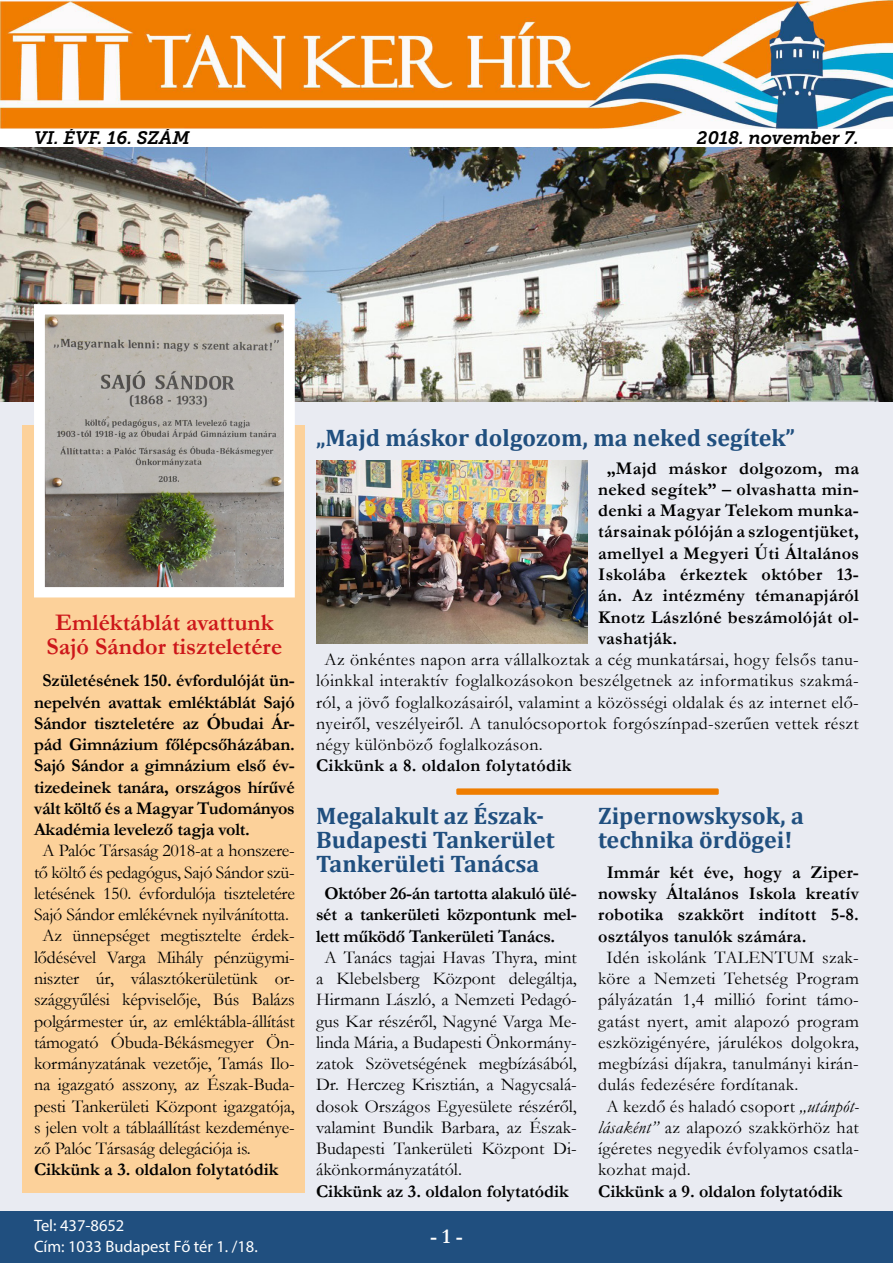
<style>
.page{position:relative;width:893px;height:1263px;background:#fff}
.page>*{position:absolute;margin:0;border:0;box-sizing:border-box;transform-origin:0 0}
.t1{font:700 24px/24px "Cambria";color:#204f7f}
.t2{font:700 24px/24px "Garamond";color:#cd171a;text-align:center}
.t3{font:700 21px "Garamond";color:#fff}
.t4{font:18px/21.3px "Garamond";letter-spacing:-.01em;color:#000;text-align:justify}
.t5{font:700 18px/21.3px "Garamond";color:#000;text-align:justify}
.t6{font:18px "Garamond";letter-spacing:.015em;color:#000}
.t7{font:italic 18px "Museo Slab 700";color:#000}
.t8{font:700 18px "Garamond";letter-spacing:.02em;color:#000}
.t9{font:16.5px/21.3px "Myriad Pro";color:#fff}
.s1{font-style:italic}
</style>
<div class="page">
<div style="left:0;top:148px;width:893px;height:1115px;background:#e9ebf2"></div>
<div style="left:0;top:1212px;width:893px;height:51px;background:#204f7f"></div>
<img style="left:316px;top:461px;width:271px;height:183px">
<div style="left:22px;top:425px;width:283px;height:767px;background:#fcd19a"></div>
<img style="left:1px;top:148px;width:892px;height:253px">
<div style="left:456px;top:788px;width:263px;height:7px;background:#ef7d00"></div>
<img style="left:0;top:0;width:893px;height:129px">
<img style="left:46px;top:316px;width:237px;height:270px">
<div style="left:34px;top:304px;width:261px;height:294px;border:11px solid #fff"></div>
<p class="t7" style="left:34px;top:128px;width:157px">VI. ÉVF. 16. SZÁM</p>
<p class="t7" style="left:697px;top:128px;width:163px">2018. november 7.</p>
<h1 class="t2" style="left:47px;top:610px;width:237px">Emléktáblát avattunk<br>Sajó Sándor tiszteletére</h1>
<p class="t5" style="left:34px;top:670px;width:262px;text-indent:8px">Születésének 150. évfordulóját ün&shy;nepelvén avattak emléktáblát Sajó Sándor tiszteletére az Óbudai Ár&shy;pád Gimnázium főlépcsőházában.<br>Sajó Sándor a gimnázium első év&shy;tizedeinek tanára, országos hírűvé vált költő és a Magyar Tudományos Akadémia levelező tagja volt.</p>
<p class="t4" style="left:43px;top:840px;width:254px">A Palóc Társaság 2018-at a honszere-</p>
<p class="t4" style="left:34px;top:861px;width:262px">tő költő és pedagógus, Sajó Sándor szü-</p>
<p class="t4" style="left:34px;top:882px;width:262px">letésének 150. évfordulója tiszteletére</p>
<p class="t4" style="left:34px;top:903px;width:256px">Sajó Sándor emlékévnek nyilvánította.</p>
<p class="t4" style="left:43px;top:925px;width:254px">Az ünnepséget megtisztelte érdek-</p>
<p class="t4" style="left:34px;top:946px;width:262px">lődésével Varga Mihály pénzügymi-</p>
<p class="t4" style="left:34px;top:967px;width:262px">niszter úr, választókerületünk or-</p>
<p class="t4" style="left:34px;top:988px;width:262px">szággyűlési képviselője, Bús Balázs</p>
<p class="t4" style="left:34px;top:1010px;width:262px">polgármester úr, az emléktábla-állítást</p>
<p class="t4" style="left:34px;top:1031px;width:262px">támogató Óbuda-Békásmegyer Ön-</p>
<p class="t4" style="left:34px;top:1052px;width:262px">kormányzatának vezetője, Tamás Ilo-</p>
<p class="t4" style="left:34px;top:1073px;width:262px">na igazgató asszony, az Észak-Buda-</p>
<p class="t4" style="left:34px;top:1095px;width:262px">pesti Tankerületi Központ igazgatója,</p>
<p class="t4" style="left:34px;top:1116px;width:262px">s jelen volt a táblaállítást kezdeménye-</p>
<p class="t4" style="left:34px;top:1137px;width:218px">ző Palóc Társaság delegációja is.</p>
<p class="t5" style="left:34px;top:1159px;width:246px">Cikkünk a 3. oldalon folytatódik</p>
<h1 class="t1" style="left:316px;top:425px;width:481px">„Majd máskor dolgozom, ma neked segítek”</h1>
<p class="t5" style="left:598px;top:457px;width:262px;text-indent:8px">„Majd máskor dolgozom, ma neked segítek” – olvashatta min&shy;denki a Magyar Telekom munka&shy;társainak pólóján a szlogentjüket, amellyel a Megyeri Úti Általános Iskolába érkeztek október 13- án. Az intézmény témanapjáról Knotz Lászlóné beszámolóját ol&shy;vashatják.</p>
<p class="t4" style="left:316px;top:648px;width:544px;text-indent:8px">Az önkéntes napon arra vállalkoztak a cég munkatársai, hogy felsős tanu&shy;lóinkkal interaktív foglalkozásokon beszélgetnek az informatikus szakmá&shy;ról, a jövő foglalkozásairól, valamint a közösségi oldalak és az internet elő&shy;nyeiről, veszélyeiről. A tanulócsoportok forgószínpad-szerűen vettek részt négy különböző foglalkozáson.</p>
<p class="t8" style="left:316px;top:753px;width:257px">Cikkünk a 8. oldalon folytatódik</p>
<h1 class="t1" style="left:316px;top:803px;width:240px">Megalakult az Észak-<br>Budapesti Tankerület<br>Tankerületi Tanácsa</h1>
<p class="t5" style="left:316px;top:883px;width:262px;text-indent:8px">Október 26-án tartotta alakuló ülé&shy;sét a tankerületi központunk mel&shy;lett működő Tankerületi Tanács.</p>
<p class="t4" style="left:316px;top:946px;width:262px;text-indent:8px">A Tanács tagjai Havas Thyra, mint a Klebelsberg Központ delegáltja, Hirmann László, a Nemzeti Pedagó&shy;gus Kar részéről, Nagyné Varga Me&shy;linda Mária, a Budapesti Önkormány&shy;zatok Szövetségének megbízásából, Dr. Herczeg Krisztián, a Nagycsalá&shy;dosok Országos Egyesülete részéről, valamint Bundik Barbara, az Észak-Budapesti Tankerületi Központ Di&shy;ákönkormányzatától.</p>
<p class="t5" style="left:316px;top:1180px;width:254px">Cikkünk az 3. oldalon folytatódik</p>
<h1 class="t1" style="left:598px;top:803px;width:207px">Zipernowskysok, a technika ördögei!</h1>
<p class="t5" style="left:598px;top:861px;width:262px;text-indent:9px">Immár két éve, hogy a Ziper&shy;nowsky Általános Iskola kreatív robotika szakkört indított 5-8. osztályos tanulók számára.</p>
<p class="t6" style="left:607px;top:945px;width:254px">Idén iskolánk TALENTUM szak-</p>
<p class="t6" style="left:598px;top:966px;width:262px">köre a Nemzeti Tehetség Program</p>
<p class="t6" style="left:598px;top:987px;width:262px">pályázatán 1,4 millió forint támo-</p>
<p class="t6" style="left:598px;top:1009px;width:262px">gatást nyert, amit alapozó program</p>
<p class="t6" style="left:598px;top:1030px;width:262px">eszközigényére, járulékos dolgokra,</p>
<p class="t6" style="left:598px;top:1051px;width:262px">megbízási díjakra, tanulmányi kirán-</p>
<p class="t6" style="left:598px;top:1072px;width:202px">dulás fedezésére fordítanak.</p>
<p class="t6" style="left:607px;top:1094px;width:254px">A kezdő és haladó csoport <span class="s1">„utánpót-</span></p>
<p class="t6" style="left:598px;top:1115px;width:262px"><span class="s1">lásaként”</span> az alapozó szakkörhöz hat</p>
<p class="t6" style="left:598px;top:1136px;width:262px">ígéretes negyedik évfolyamos csatla-</p>
<p class="t6" style="left:598px;top:1157px;width:94px">kozhat majd.</p>
<p class="t5" style="left:598px;top:1180px;width:246px">Cikkünk a 9. oldalon folytatódik</p>
<p class="t9" style="left:34px;top:1214px;width:225px">Tel: 437-8652<br>Cím: 1033 Budapest Fő tér 1. /18.</p>
<p class="t3" style="left:430px;top:1222px;width:34px">- 1 -</p>
</div>
